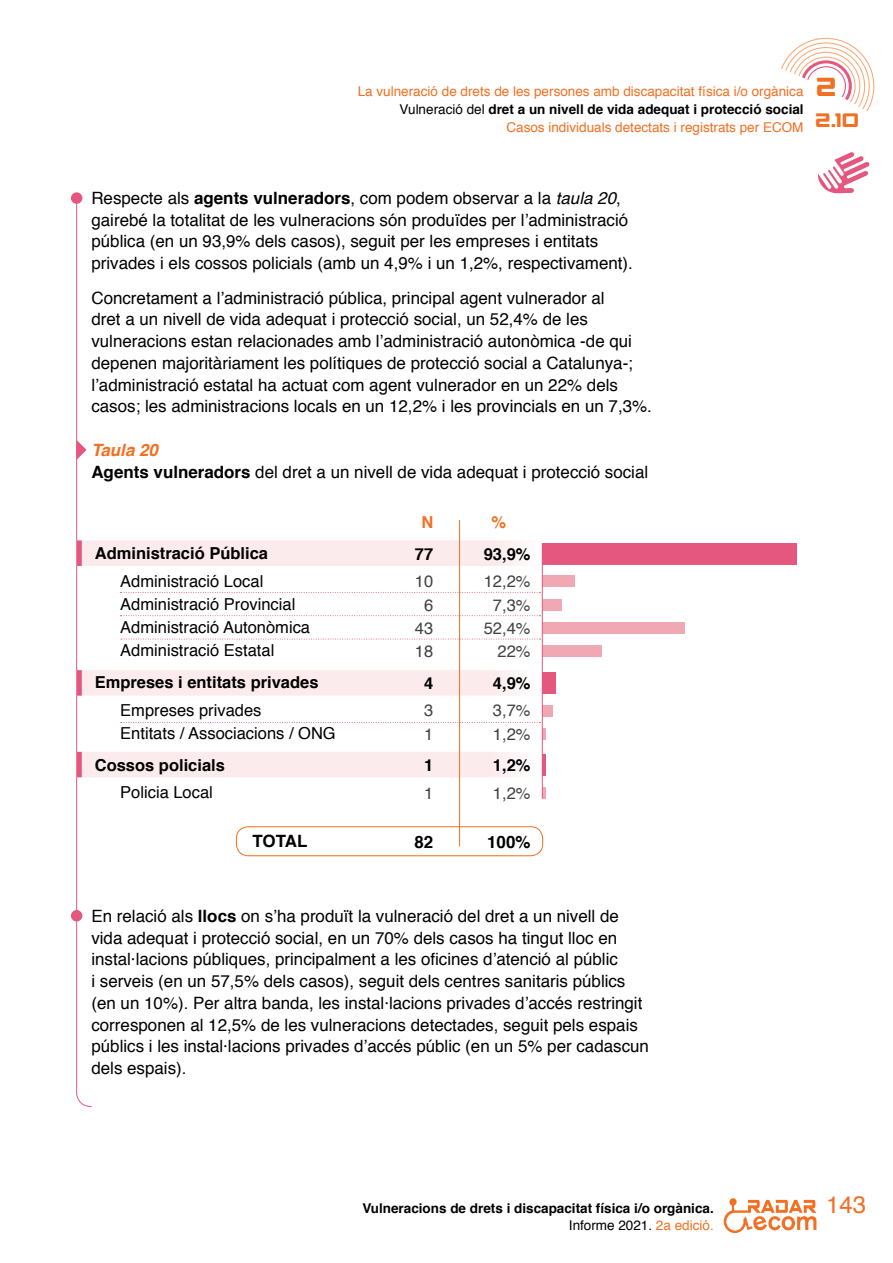
<style>
.page{position:relative;width:893px;height:1263px;background:#fff}
.page>*{position:absolute;margin:0;border:0;box-sizing:border-box;transform-origin:0 0}
.t1{font:28.2px "Strike Fighter";color:#f36f21}
.t2{font:24px "Helvetica";color:#f36f21}
.t3{font:21px "Strike Fighter";color:#f36f21}
.t4{font:16.95px/21.8px "Helvetica";color:#000}
.t5{font:700 16.95px "Helvetica";color:#000}
.t6{font:16.5px/23.2px "Helvetica";color:#000}
.t7{font:700 16.5px "Helvetica";color:#000}
.t8{font:16.5px/23.2px "Helvetica";color:#414042}
.t9{font:700 16.5px "Helvetica";color:#f36f21}
.t10{font:13.5px/18px "Helvetica";color:#f36f21;text-align:right}
.t11{font:700 13.5px "Helvetica";color:#000}
.t12{font:13.5px "Helvetica";color:#000}
.s1{color:#000}
.s2{font-weight:700;color:#000}
.s3{font-weight:700}
.s4{font-style:italic}
.s5{font-weight:700;font-style:italic;color:#f36f21}
.s6{color:#f36f21}
</style>
<div class="page">
<div style="left:542px;top:705px;width:10px;height:11px;background:#f0a8b4"></div>
<hr style="left:542px;top:728px;width:4px;height:11px;background:#f0a8b4">
<hr style="left:542px;top:787px;width:4px;height:12px;background:#f0a8b4">
<div style="left:542px;top:575px;width:33px;height:12px;background:#f0a8b4"></div>
<div style="left:542px;top:599px;width:20px;height:12px;background:#f0a8b4"></div>
<div style="left:542px;top:622px;width:142px;height:12px;background:#f0a8b4"></div>
<div style="left:542px;top:645px;width:60px;height:12px;background:#f0a8b4"></div>
<svg style="left:724px;top:1198px;width:92px;height:35px"></svg>
<div style="left:71px;top:192px;width:11px;height:12px;background:#e5577e;border-radius:50%"></div>
<div style="left:71px;top:910px;width:11px;height:11px;background:#e5577e;border-radius:50%"></div>
<div style="left:542px;top:543px;width:255px;height:21px;background:#e5577e"></div>
<div style="left:542px;top:672px;width:13px;height:21px;background:#e5577e"></div>
<hr style="left:542px;top:755px;width:3px;height:21px;background:#e5577e">
<hr style="left:542px;top:543px;width:1px;height:256px;background:#e5577e">
<div style="left:77px;top:540px;width:465px;height:26px;background:#fcebec"></div>
<div style="left:77px;top:670px;width:465px;height:26px;background:#fcebec"></div>
<div style="left:77px;top:752px;width:464px;height:25px;background:#fcebec"></div>
<svg style="left:121px;top:592px;width:419px;height:1px"></svg>
<svg style="left:121px;top:615px;width:419px;height:1px"></svg>
<svg style="left:121px;top:639px;width:419px;height:1px"></svg>
<svg style="left:121px;top:722px;width:419px;height:1px"></svg>
<hr style="left:459px;top:520px;width:1px;height:326px;background:#f36f21">
<div style="left:236px;top:826px;width:307px;height:30px;border:1px solid #f36f21;border-radius:12px"></div>
<svg style="left:76px;top:200px;width:16px;height:907px"></svg>
<svg style="left:781px;top:63px;width:94px;height:49px"></svg>
<svg style="left:818px;top:152px;width:52px;height:42px"></svg>
<p class="t10" style="left:358px;top:83px;width:447px">La vulneració de drets de les persones amb discapacitat física i/o orgànica<br><span class="s1">Vulneració del</span> <span class="s2">dret a un nivell de vida adequat i protecció social<br></span>Casos individuals detectats i registrats per ECOM</p>
<h1 class="t1" style="left:816px;top:70px;width:22px">2</h1>
<p class="t3" style="left:815px;top:107px;width:45px">2.10</p>
<p class="t4" style="left:91px;top:187px;width:543px">Respecte als <span class="s3">agents vulneradors</span>, com podem observar a la <span class="s4">taula 20</span>, gairebé la totalitat de les vulneracions són produïdes per l’administració pública (en un 93,9% dels casos), seguit per les empreses i entitats privades i els cossos policials (amb un 4,9% i un 1,2%, respectivament).</p>
<p class="t4" style="left:91px;top:287px;width:562px">Concretament a l’administració pública, principal agent vulnerador al<br>dret a un nivell de vida adequat i protecció social, un 52,4% de les vulneracions estan relacionades amb l’administració autonòmica -de qui depenen majoritàriament les polítiques de protecció social a Catalunya-; l’administració estatal ha actuat com agent vulnerador en un 22% dels casos; les administracions locals en un 12,2% i les provincials en un 7,3%.</p>
<p class="t4" style="left:91px;top:439px;width:558px"><span class="s5">Taula 20<br></span><span class="s3">Agents vulneradors</span> del dret a un nivell de vida adequat i protecció social</p>
<p class="t7" style="left:95px;top:540px;width:175px">Administració Pública</p>
<p class="t6" style="left:120px;top:569px;width:191px">Administració Local<br>Administració Provincial<br>Administració Autonòmica<br>Administració Estatal</p>
<p class="t7" style="left:95px;top:676px;width:225px">Empreses i entitats privades</p>
<p class="t6" style="left:120px;top:698px;width:217px">Empreses privades<br>Entitats / Associacions / ONG</p>
<p class="t7" style="left:95px;top:758px;width:132px">Cossos policials</p>
<p class="t6" style="left:120px;top:781px;width:94px">Policia Local</p>
<p class="t5" style="left:253px;top:827px;width:56px">TOTAL</p>
<p class="t9" style="left:421px;top:516px;width:13px">N</p>
<p class="t7" style="left:415px;top:547px;width:20px">77</p>
<p class="t8" style="left:415px;top:570px;width:20px;text-align:center">10<br>6<br>43<br>18</p>
<p class="t7" style="left:424px;top:676px;width:11px">4</p>
<p class="t8" style="left:424px;top:699px;width:11px">3<br>1</p>
<p class="t7" style="left:424px;top:759px;width:11px">1</p>
<p class="t8" style="left:424px;top:781px;width:11px">1</p>
<p class="t5" style="left:414px;top:835px;width:20px">82</p>
<p class="t9" style="left:491px;top:509px;width:16px">%</p>
<p class="t7" style="left:484px;top:541px;width:48px">93,9%</p>
<p class="t8" style="left:484px;top:570px;width:48px;text-align:right">12,2%<br>7,3%<br>52,4%<br>22%</p>
<p class="t7" style="left:493px;top:670px;width:39px">4,9%</p>
<p class="t8" style="left:493px;top:699px;width:39px">3,7%<br>1,2%</p>
<p class="t7" style="left:493px;top:752px;width:39px">1,2%</p>
<p class="t8" style="left:493px;top:781px;width:39px">1,2%</p>
<p class="t5" style="left:487px;top:828px;width:45px">100%</p>
<p class="t4" style="left:91px;top:905px;width:559px">En relació als <span class="s3">llocs</span> on s’ha produït la vulneració del dret a un nivell de vida adequat i protecció social, en un 70% dels casos ha tingut lloc en instal·lacions públiques, principalment a les oficines d’atenció al públic<br>i serveis (en un 57,5% dels casos), seguit dels centres sanitaris públics (en un 10%). Per altra banda, les instal·lacions privades d’accés restringit corresponen al 12,5% de les vulneracions detectades, seguit pels espais públics i les instal·lacions privades d’accés públic (en un 5% per cadascun dels espais).</p>
<p class="t11" style="left:362px;top:1202px;width:353px">Vulneracions de drets i discapacitat física i/o orgànica.</p>
<h2 class="t2" style="left:826px;top:1191px;width:42px">143</h2>
<p class="t12" style="left:569px;top:1218px;width:146px">Informe 2021. <span class="s6">2a edició.</span></p>
</div>
